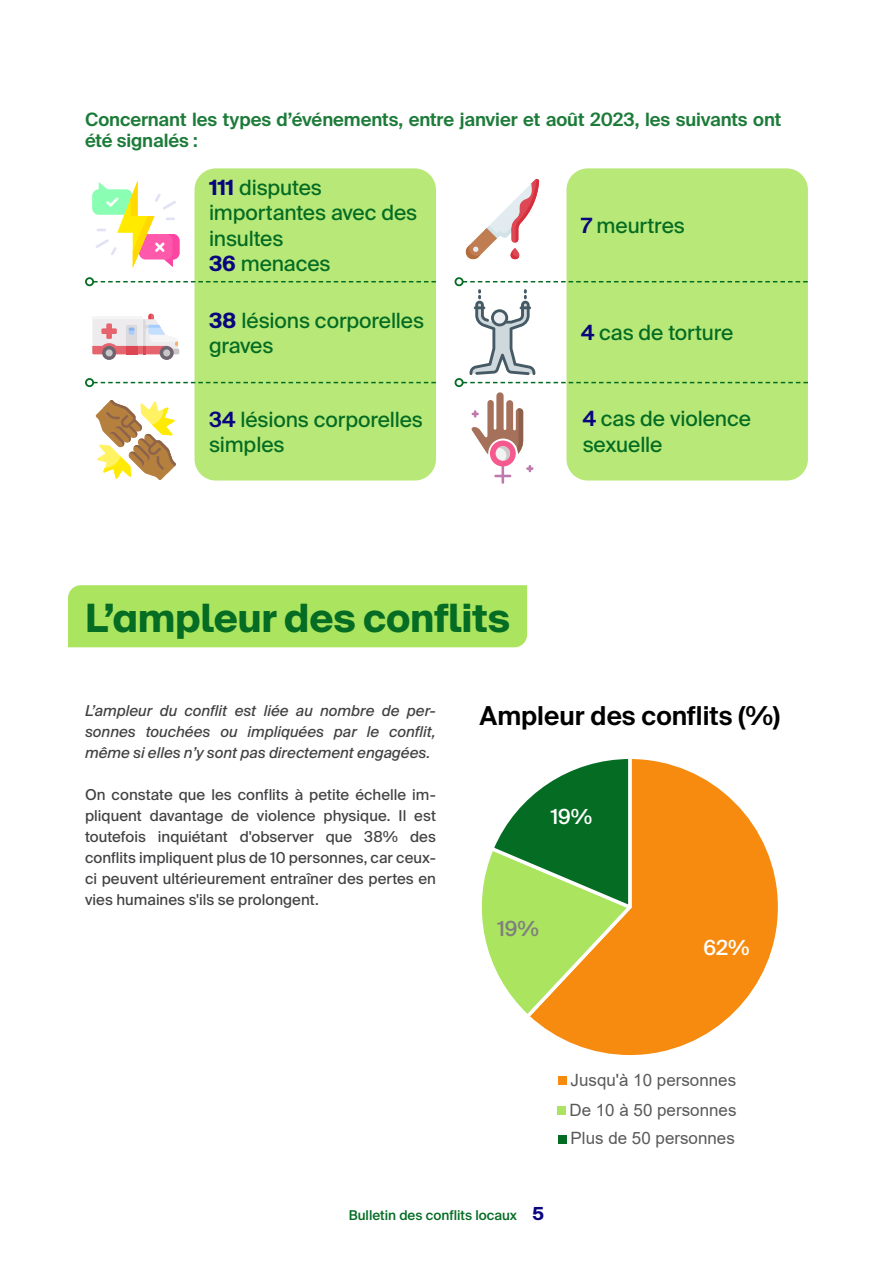
<style>
.page{position:relative;width:893px;height:1263px;background:#fff}
.page>*{position:absolute;margin:0;border:0;box-sizing:border-box;transform-origin:0 0}
.t1{font:700 39px "Suisse Intl";letter-spacing:-.005em;color:#046c23}
.t2{font:600 26.1px "Suisse Intl";color:#000}
.t3{font:21px/25.5px "Suisse Intl";letter-spacing:-.005em;color:#046c23}
.t4{font:500 20.7px "Suisse Intl";color:#fff}
.t5{font:500 20.7px "Suisse Intl";color:#7f7f7f}
.t6{font:600 18.3px/21px "Suisse Intl";letter-spacing:-.005em;color:#1d7b39}
.t7{font:16.95px/29.2px "Arial";color:#595959;text-align:justify}
.t8{font:15px/21px "Suisse Intl";letter-spacing:.005em;color:#414042;text-align:justify}
.t9{font:italic 15px/21px "Suisse Intl";color:#414042;text-align:justify}
.t10{font:500 13.5px "Suisse Intl";color:#046c23}
.s1{font-weight:700;color:#08057f}
.s2{font-weight:600;color:#08057f}
.s3{font-weight:700;font-size:18px;color:#08057f}
</style>
<div class="page">
<div style="left:566px;top:168px;width:242px;height:312px;background:#b8e877;border-radius:21px"></div>
<div style="left:195px;top:168px;width:241px;height:312px;background:#b8e877;border-radius:21px"></div>
<div style="left:68px;top:585px;width:459px;height:62px;background:#abe45f"></div>
<svg style="left:535px;top:759px;width:243px;height:297px"></svg>
<svg style="left:481px;top:759px;width:155px;height:262px"></svg>
<div style="left:558px;top:1076px;width:9px;height:9px;background:#f68b10"></div>
<div style="left:557px;top:1106px;width:9px;height:9px;background:#abe45f"></div>
<div style="left:558px;top:1135px;width:9px;height:8px;background:#046c23"></div>
<div style="left:92px;top:189px;width:41px;height:26px;background:#8affb3;border-radius:7px"></div>
<svg style="left:95px;top:181px;width:84px;height:87px"></svg>
<svg style="left:96px;top:400px;width:80px;height:80px"></svg>
<svg style="left:102px;top:346px;width:14px;height:14px"></svg>
<div style="left:106px;top:349px;width:7px;height:7px;background:#c9c6ca;border-radius:50%"></div>
<svg style="left:160px;top:346px;width:14px;height:14px"></svg>
<div style="left:163px;top:349px;width:7px;height:7px;background:#c9c6ca;border-radius:50%"></div>
<svg style="left:92px;top:314px;width:87px;height:40px"></svg>
<svg style="left:471px;top:392px;width:63px;height:92px"></svg>
<svg style="left:470px;top:289px;width:65px;height:86px"></svg>
<svg style="left:94px;top:281px;width:342px;height:1px"></svg>
<div style="left:85px;top:277px;width:9px;height:9px;border:2px solid #046c23;border-radius:50%"></div>
<svg style="left:464px;top:281px;width:344px;height:1px"></svg>
<div style="left:455px;top:277px;width:9px;height:9px;border:2px solid #046c23;border-radius:50%"></div>
<svg style="left:94px;top:382px;width:342px;height:1px"></svg>
<div style="left:85px;top:378px;width:9px;height:9px;border:2px solid #046c23;border-radius:50%"></div>
<svg style="left:464px;top:382px;width:344px;height:1px"></svg>
<div style="left:455px;top:378px;width:9px;height:9px;border:2px solid #046c23;border-radius:50%"></div>
<svg style="left:465px;top:179px;width:74px;height:80px"></svg>
<p class="t6" style="left:85px;top:109px;width:698px">Concernant les types d’événements, entre janvier et août 2023, les suivants ont été signalés :</p>
<h3 class="t3" style="left:209px;top:175px;width:210px"><span class="s1">111</span> disputes importantes avec des insultes<br><span class="s1">36</span> menaces</h3>
<h3 class="t3" style="left:581px;top:212px;width:105px"><span class="s2">7</span> meurtres</h3>
<h3 class="t3" style="left:209px;top:307px;width:217px"><span class="s1">38</span> lésions corporelles graves</h3>
<h3 class="t3" style="left:209px;top:407px;width:215px"><span class="s2">34</span> lésions corporelles simples</h3>
<h1 class="t1" style="left:85px;top:595px;width:427px">L’ampleur des conflits</h1>
<h3 class="t3" style="left:581px;top:320px;width:154px"><span class="s2">4</span> cas de torture</h3>
<h3 class="t3" style="left:583px;top:406px;width:170px"><span class="s2">4</span> cas de violence sexuelle</h3>
<p class="t9" style="left:85px;top:700px;width:352px">L’ampleur du conflit est liée au nombre de per&shy;sonnes touchées ou impliquées par le conflit, même si elles n’y sont pas directement engagées.</p>
<p class="t8" style="left:85px;top:784px;width:352px">On constate que les conflits à petite échelle im&shy;pliquent davantage de violence physique. Il est toutefois inquiétant d'observer que 38% des conflits impliquent plus de 10 personnes, car ceux&shy;ci peuvent ultérieurement entraîner des pertes en vies humaines s'ils se prolongent.</p>
<h2 class="t2" style="left:480px;top:701px;width:302px">Ampleur des conflits (%)</h2>
<h3 class="t4" style="left:551px;top:805px;width:43px">19%</h3>
<h3 class="t5" style="left:497px;top:916px;width:43px">19%</h3>
<h3 class="t4" style="left:703px;top:936px;width:48px">62%</h3>
<p class="t7" style="left:569px;top:1065px;width:169px">Jusqu'à 10 personnes De 10 à 50 personnes Plus de 50 personnes</p>
<p class="t10" style="left:349px;top:1207px;width:197px">Bulletin des conflits locaux <span class="s3">5</span></p>
</div>
